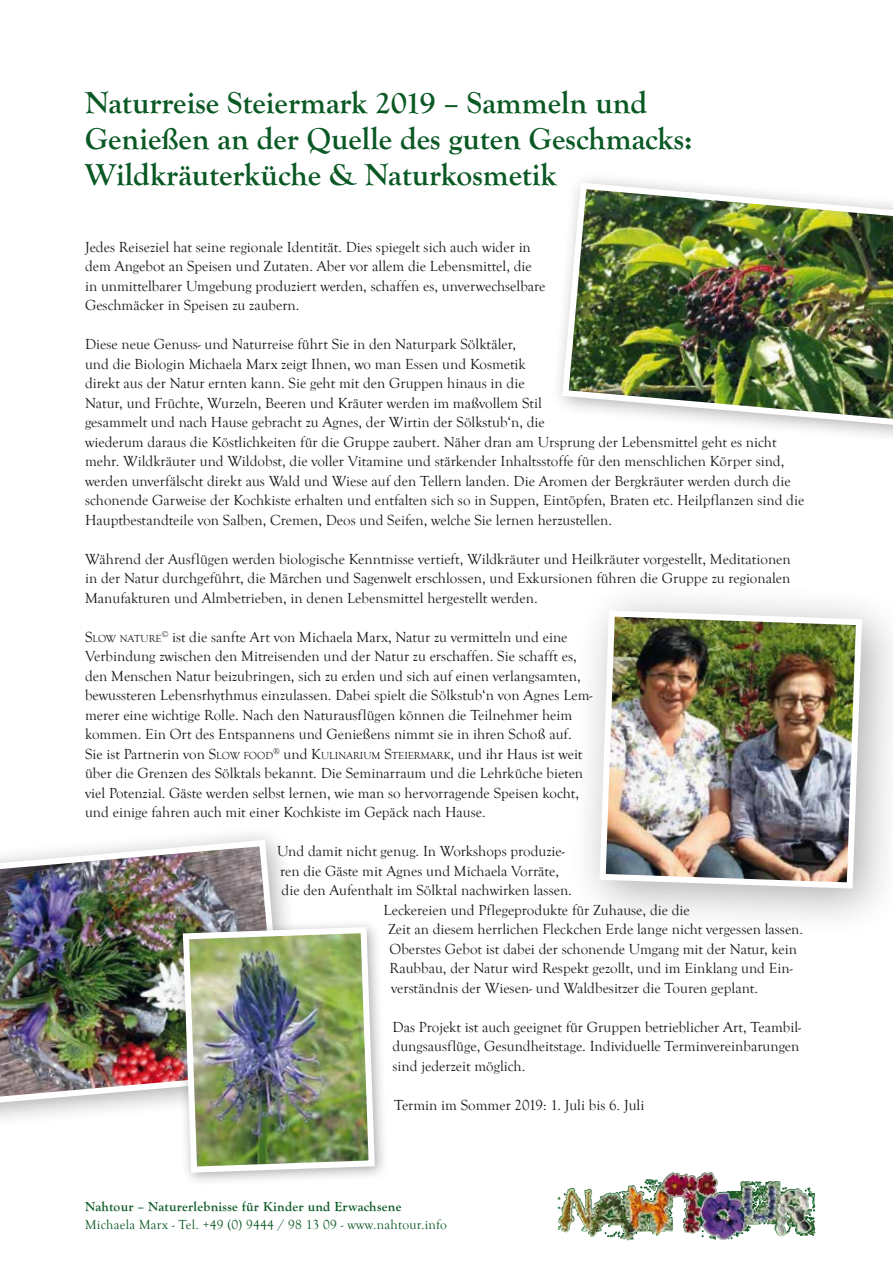
<style>
.page{position:relative;width:893px;height:1263px;background:#fff}
.page>*{position:absolute;margin:0;border:0;box-sizing:border-box;transform-origin:0 0}
.t1{font:700 31.5px/36px "Goudy Old Style T";color:#0a5924}
.t2{font:15px/19.5px "Goudy Old Style T";color:#1a171c}
.t3{font:13.5px "Goudy Old Style T";letter-spacing:.02em;color:#0a5924}
.t4{font:700 13.5px "Goudy Old Style T";letter-spacing:.02em;color:#0a5924}
.t5{font:10.5px "Goudy Old Style T";letter-spacing:-.005em;color:#1a171c}
.s1{font-size:15px}
.s2{font-style:inherit}
.s3{font-size:10.5px}
</style>
<div class="page">
<img style="left:690px;top:1172px;width:21px;height:7px">
<img style="left:559px;top:179px;width:334px;height:256px">
<div style="left:569px;top:580px;width:324px;height:357px;background:#1a171c;opacity:.35"></div>
<img style="left:596px;top:607px;width:269px;height:285px">
<img style="left:0;top:837px;width:287px;height:274px">
<div style="left:174px;top:918px;width:214px;height:269px;background:#1a171c;opacity:.35"></div>
<img style="left:180px;top:924px;width:198px;height:252px">
<h1 class="t1" style="left:85px;top:85px;width:609px">Naturreise Steiermark 2019 – Sammeln und<br>Genießen an der Quelle des guten Geschmacks:<br>Wildkräuterküche &amp; Naturkosmetik</h1>
<p class="t2" style="left:85px;top:237px;width:462px">Jedes Reiseziel hat seine regionale Identität. Dies spiegelt sich auch wider in dem Angebot an Speisen und Zutaten. Aber vor allem die Lebensmittel, die in unmittelbarer Umgebung produziert werden, schaffen es, unverwechselbare Geschmäcker in Speisen zu zaubern.</p>
<p class="t2" style="left:85px;top:335px;width:721px">Diese neue Genuss- und Naturreise führt Sie in den Naturpark Sölktäler,<br>und die Biologin Michaela Marx zeigt Ihnen, wo man Essen und Kosmetik<br>direkt aus der Natur ernten kann. Sie geht mit den Gruppen hinaus in die<br>Natur, und Früchte, Wurzeln, Beeren und Kräuter werden im maßvollem Stil<br>gesammelt und nach Hause gebracht zu Agnes, der Wirtin der Sölkstub‘n, die<br>wiederum daraus die Köstlichkeiten für die Gruppe zaubert. Näher dran am Ursprung der Lebensmittel geht es nicht mehr. Wildkräuter und Wildobst, die voller Vitamine und stärkender Inhaltsstoffe für den menschlichen Körper sind, werden unverfälscht direkt aus Wald und Wiese auf den Tellern landen. Die Aromen der Bergkräuter werden durch die schonende Garweise der Kochkiste erhalten und entfalten sich so in Suppen, Eintöpfen, Braten etc. Heilpflanzen sind die Hauptbestandteile von Salben, Cremen, Deos und Seifen, welche Sie lernen herzustellen.</p>
<p class="t2" style="left:85px;top:549px;width:707px;text-align:justify">Während der Ausflügen werden biologische Kenntnisse vertieft, Wildkräuter und Heilkräuter vorgestellt, Meditationen in der Natur durchgeführt, die Märchen und Sagenwelt erschlossen, und Exkursionen führen die Gruppe zu regionalen Manufakturen und Almbetrieben, in denen Lebensmittel hergestellt werden.</p>
<p class="t5" style="left:85px;top:632px;width:78px"><span class="s1">S</span>LOW NATURE</p>
<p class="t2" style="left:85px;top:627px;width:509px;text-indent:77px"><sup>©</sup> ist die sanfte Art von Michaela Marx, Natur zu vermitteln und eine Verbindung zwischen den Mitreisenden und der Natur zu erschaffen. Sie schafft es, den Menschen Natur beizubringen, sich zu erden und sich auf einen verlangsamten, bewussteren Lebensrhythmus einzulassen. Dabei spielt die Sölkstub‘n von Agnes Lem&shy;merer eine wichtige Rolle. Nach den Naturausflügen können die Teilnehmer heim kommen. Ein Ort des Entspannens und Genießens nimmt sie in ihren Schoß auf.<br>Sie ist Partnerin von <span class="s2">S</span><span class="s3">LOW FOOD</span><sup>®</sup> und <span class="s2">K</span><span class="s3">ULINARIUM</span> <span class="s2">S</span><span class="s3">TEIERMARK</span>, und ihr Haus ist weit über die Grenzen des Sölktals bekannt. Die Seminarraum und die Lehrküche bieten viel Potenzial. Gäste werden selbst lernen, wie man so hervorragende Speisen kocht, und einige fahren auch mit einer Kochkiste im Gepäck nach Hause.</p>
<p class="t2" style="left:277px;top:842px;width:289px">Und damit nicht genug. In Workshops produzie-</p>
<p class="t2" style="left:280px;top:861px;width:280px">ren die Gäste mit Agnes und Michaela Vorräte,</p>
<p class="t2" style="left:282px;top:881px;width:292px">die den Aufenthalt im Sölktal nachwirken lassen.</p>
<p class="t2" style="left:384px;top:900px;width:308px">Leckereien und Pflegeprodukte für Zuhause, die die</p>
<p class="t2" style="left:388px;top:920px;width:417px">Zeit an diesem herrlichen Fleckchen Erde lange nicht vergessen lassen.</p>
<p class="t2" style="left:390px;top:939px;width:409px">Oberstes Gebot ist dabei der schonende Umgang mit der Natur, kein</p>
<p class="t2" style="left:390px;top:959px;width:405px">Raubbau, der Natur wird Respekt gezollt, und im Einklang und Ein-</p>
<p class="t2" style="left:391px;top:978px;width:369px">verständnis der Wiesen- und Waldbesitzer die Touren geplant.</p>
<p class="t2" style="left:393px;top:1017px;width:410px;text-align:justify">Das Projekt ist auch geeignet für Gruppen betrieblicher Art, Teambil&shy;dungsausflüge, Gesundheitstage. Individuelle Terminvereinbarungen sind jederzeit möglich.</p>
<p class="t2" style="left:394px;top:1095px;width:252px">Termin im Sommer 2019: 1. Juli bis 6. Juli</p>
<p class="t4" style="left:85px;top:1199px;width:318px">Nahtour – Naturerlebnisse für Kinder und Erwachsene</p>
<p class="t3" style="left:85px;top:1217px;width:363px">Michaela Marx - Tel. +49 (0) 9444 / 98 13 09 - www.nahtour.info</p>
</div>
